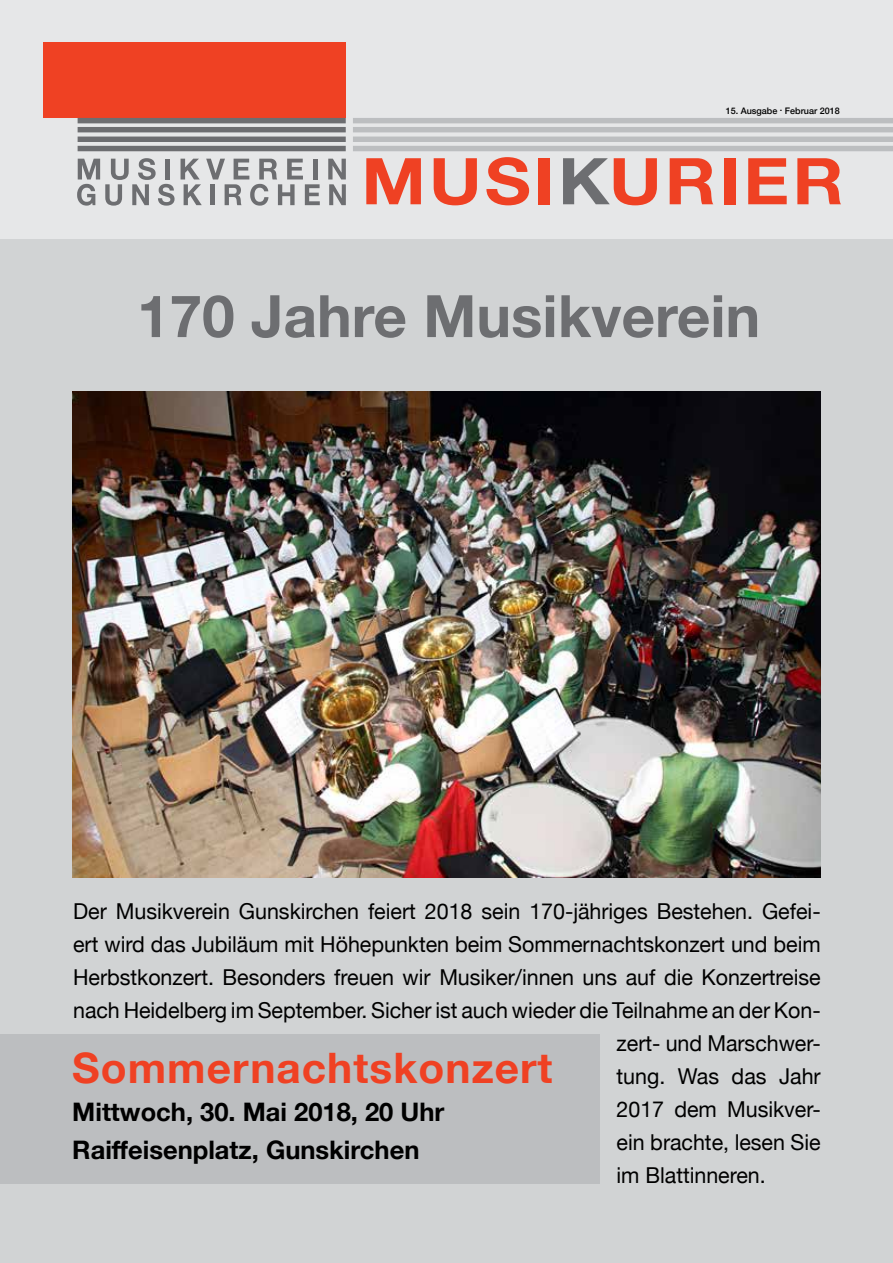
<style>
.page{position:relative;width:893px;height:1263px;background:#d1d3d4}
.page>*{position:absolute;margin:0;border:0;box-sizing:border-box;transform-origin:0 0}
.t1{font:700 58.5px "Helvetica Neue";color:#6d6e71}
.t2{font:700 42px "Helvetica Neue";letter-spacing:.025em;color:#ef4123}
.t3{font:700 25.5px/38px "Helvetica Neue";color:#000}
.t4{font:21.9px "Helvetica Neue";color:#000}
.t5{font:500 9px "Helvetica Neue";color:#000}
</style>
<div class="page">
<div style="left:0;top:0;width:893px;height:238px;background:#e6e7e8"></div>
<img style="left:72px;top:392px;width:749px;height:486px">
<svg style="left:366px;top:158px;width:55px;height:46px"></svg>
<svg style="left:434px;top:158px;width:43px;height:47px"></svg>
<svg style="left:486px;top:157px;width:43px;height:48px"></svg>
<div style="left:539px;top:158px;width:11px;height:46px;background:#ef4123"></div>
<svg style="left:563px;top:158px;width:94px;height:47px"></svg>
<svg style="left:670px;top:158px;width:43px;height:46px"></svg>
<div style="left:724px;top:158px;width:11px;height:46px;background:#ef4123"></div>
<svg style="left:748px;top:158px;width:39px;height:46px"></svg>
<svg style="left:797px;top:158px;width:44px;height:46px"></svg>
<svg style="left:77px;top:158px;width:98px;height:48px"></svg>
<svg style="left:181px;top:159px;width:139px;height:47px"></svg>
<svg style="left:328px;top:159px;width:18px;height:46px"></svg>
<div style="left:43px;top:42px;width:303px;height:76px;background:#ef4123"></div>
<div style="left:78px;top:146px;width:268px;height:5px;background:#6d6e71"></div>
<div style="left:78px;top:137px;width:268px;height:5px;background:#6d6e71"></div>
<div style="left:78px;top:127px;width:268px;height:5px;background:#6d6e71"></div>
<div style="left:78px;top:118px;width:268px;height:5px;background:#6d6e71"></div>
<div style="left:353px;top:146px;width:540px;height:5px;background:#bcbec0"></div>
<div style="left:353px;top:137px;width:540px;height:5px;background:#bcbec0"></div>
<div style="left:353px;top:127px;width:540px;height:5px;background:#bcbec0"></div>
<div style="left:353px;top:118px;width:540px;height:5px;background:#bcbec0"></div>
<div style="left:0;top:1034px;width:600px;height:149px;background:#bcbec0"></div>
<p class="t5" style="left:726px;top:104px;width:116px">15. Ausgabe . Februar 2018</p>
<h1 class="t1" style="left:137px;top:270px;width:625px">170 Jahre Musikverein</h1>
<p class="t4" style="left:73px;top:895px;width:749px">Der Musikverein Gunskirchen feiert 2018 sein 170-jähriges Bestehen. Gefei-</p>
<p class="t4" style="left:73px;top:928px;width:749px">ert wird das Jubiläum mit Höhepunkten beim Sommernachtskonzert und beim</p>
<p class="t4" style="left:73px;top:961px;width:749px">Herbstkonzert. Besonders freuen wir Musiker/innen uns auf die Konzertreise</p>
<p class="t4" style="left:73px;top:994px;width:749px">nach Heidelberg im September. Sicher ist auch wieder die Teilnahme an der Kon-</p>
<p class="t4" style="left:617px;top:1027px;width:206px">zert- und Marschwer-</p>
<p class="t4" style="left:617px;top:1060px;width:206px">tung. Was das Jahr</p>
<p class="t4" style="left:617px;top:1093px;width:206px">2017 dem Musikver-</p>
<p class="t4" style="left:617px;top:1126px;width:206px">ein brachte, lesen Sie</p>
<p class="t4" style="left:617px;top:1159px;width:151px">im Blattinneren.</p>
<h2 class="t2" style="left:72px;top:1035px;width:482px">Sommernachtskonzert</h2>
<p class="t3" style="left:72px;top:1094px;width:374px">Mittwoch, 30. Mai 2018, 20 Uhr<br>Raiffeisenplatz, Gunskirchen</p>
</div>
